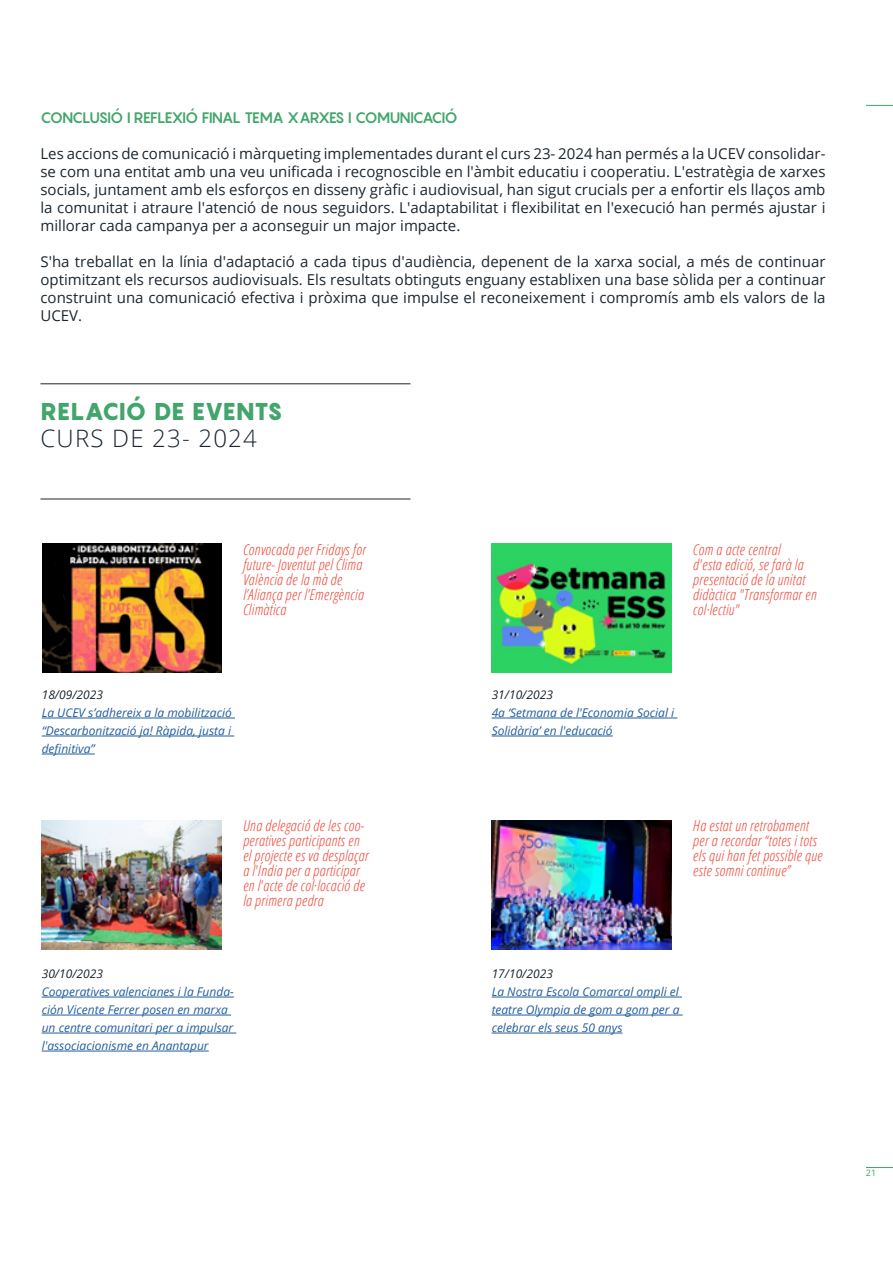
<style>
.page{position:relative;width:893px;height:1263px;background:#fff}
.page>*{position:absolute;margin:0;border:0;box-sizing:border-box;transform-origin:0 0}
.t1{font:900 24px "Pangram";letter-spacing:-.02em;color:#42a56b}
.t2{font:300 24px "Open Sans";letter-spacing:.05em;color:#1b2630}
.t3{font:15px/18px "Open Sans";color:#1b2630;text-align:justify}
.t4{font:italic 300 condensed 15px/15px "Open Sans";letter-spacing:.02em;color:#ef4434}
.t5{font:700 15px "Pangram";letter-spacing:-.07em;color:#42a56b}
.t6{font:italic 12px/18px "Open Sans";color:#215e9e;text-align:justify}
.t7{font:italic 12px "Open Sans";color:#1b2630}
.t8{font:9px "Open Sans";color:#42a56b}
</style>
<div class="page">
<svg style="left:866px;top:105px;width:27px;height:1px"></svg>
<svg style="left:866px;top:1167px;width:27px;height:1px"></svg>
<hr style="left:40px;top:383px;width:370px;height:1px;background:#1b2630">
<hr style="left:40px;top:499px;width:370px;height:1px;background:#1b2630">
<hr style="left:42px;top:718px;width:193px;height:1px;background:#215e9e">
<hr style="left:42px;top:736px;width:192px;height:1px;background:#215e9e">
<hr style="left:42px;top:754px;width:53px;height:1px;background:#215e9e">
<hr style="left:42px;top:997px;width:192px;height:1px;background:#215e9e">
<hr style="left:42px;top:1015px;width:189px;height:1px;background:#215e9e">
<hr style="left:42px;top:1033px;width:194px;height:1px;background:#215e9e">
<hr style="left:42px;top:1051px;width:167px;height:1px;background:#215e9e">
<hr style="left:492px;top:718px;width:185px;height:1px;background:#215e9e">
<hr style="left:492px;top:736px;width:121px;height:1px;background:#215e9e">
<hr style="left:492px;top:997px;width:190px;height:1px;background:#215e9e">
<hr style="left:492px;top:1015px;width:191px;height:1px;background:#215e9e">
<hr style="left:492px;top:1033px;width:130px;height:1px;background:#215e9e">
<img style="left:42px;top:544px;width:179px;height:129px">
<img style="left:42px;top:820px;width:179px;height:129px">
<img style="left:492px;top:544px;width:179px;height:129px">
<img style="left:492px;top:820px;width:179px;height:129px">
<p class="t5" style="left:40px;top:108px;width:419px">CONCLUSIÓ I REFLEXIÓ FINAL TEMA XARXES I COMUNICACIÓ</p>
<p class="t3" style="left:40px;top:144px;width:786px">Les accions de comunicació i màrqueting implementades durant el curs 23- 2024 han permés a la UCEV consolidar&shy;se com una entitat amb una veu unificada i recognoscible en l'àmbit educatiu i cooperatiu. L'estratègia de xarxes socials, juntament amb els esforços en disseny gràfic i audiovisual, han sigut crucials per a enfortir els llaços amb la comunitat i atraure l'atenció de nous seguidors. L'adaptabilitat i flexibilitat en l'execució han permés ajustar i millorar cada campanya per a aconseguir un major impacte.</p>
<p class="t3" style="left:40px;top:252px;width:786px">S'ha treballat en la línia d'adaptació a cada tipus d'audiència, depenent de la xarxa social, a més de continuar optimitzant els recursos audiovisuals. Els resultats obtinguts enguany establixen una base sòlida per a continuar construint una comunicació efectiva i pròxima que impulse el reconeixement i compromís amb els valors de la UCEV.</p>
<h1 class="t1" style="left:40px;top:396px;width:244px">RELACIÓ DE EVENTS</h1>
<h1 class="t2" style="left:40px;top:422px;width:218px">CURS DE 23- 2024</h1>
<p class="t4" style="left:243px;top:541px;width:124px">Convocada per Fridays for future- Joventut pel Clima<br>València de la mà de l’Aliança per l’Emergència<br>Climàtica</p>
<p class="t7" style="left:42px;top:686px;width:63px">18/09/2023</p>
<p class="t6" style="left:42px;top:703px;width:192px">La UCEV s’adhereix a la mobilització “Descarbonització ja! Ràpida, justa i definitiva”</p>
<p class="t4" style="left:243px;top:818px;width:127px">Una delegació de les coo&shy;peratives participants en el projecte es va desplaçar a l'Índia per a participar en l'acte de col·locació de la primera pedra</p>
<p class="t7" style="left:42px;top:965px;width:63px">30/10/2023</p>
<p class="t6" style="left:42px;top:982px;width:194px;text-align:left">Cooperatives valencianes i la Funda&shy;ción Vicente Ferrer posen en marxa un centre comunitari per a impulsar l'associacionisme en Anantapur</p>
<p class="t4" style="left:693px;top:541px;width:125px">Com a acte central<br>d'esta edició, se farà la presentació de la unitat didàctica "Transformar en col·lectiu"</p>
<p class="t7" style="left:492px;top:686px;width:63px">31/10/2023</p>
<p class="t6" style="left:492px;top:703px;width:184px">4a ‘Setmana de l'Economia Social i<br>Solidària’ en l'educació</p>
<p class="t4" style="left:693px;top:818px;width:131px">Ha estat un retrobament per a recordar “totes i tots els qui han fet possible que este somni continue”</p>
<p class="t7" style="left:492px;top:965px;width:63px">17/10/2023</p>
<p class="t6" style="left:492px;top:982px;width:189px">La Nostra Escola Comarcal ompli el teatre Olympia de gom a gom per a celebrar els seus 50 anys</p>
<p class="t8" style="left:866px;top:1167px;width:12px">21</p>
</div>
